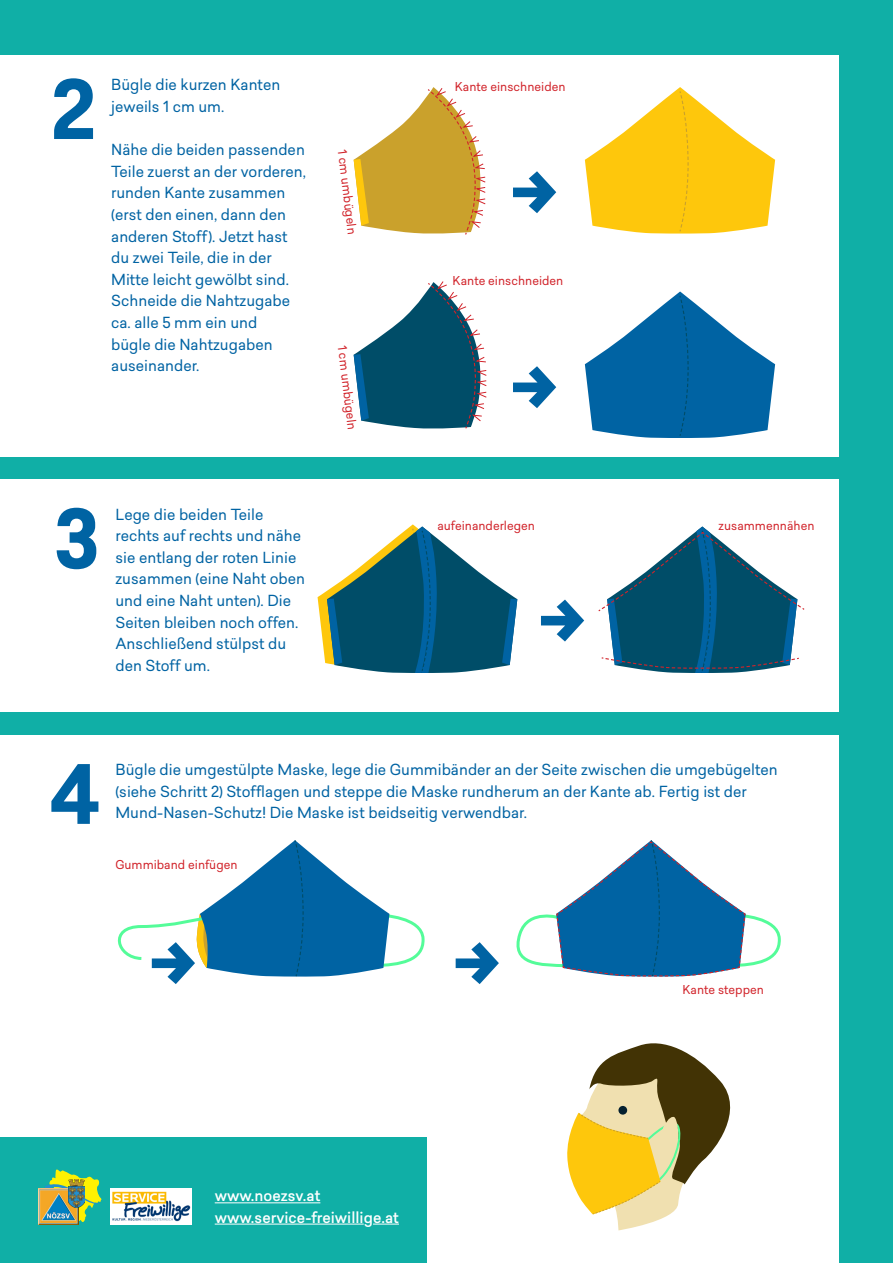
<style>
.page{position:relative;width:893px;height:1263px;background:#10afa6}
.page>*{position:absolute;margin:0;border:0;box-sizing:border-box;transform-origin:0 0}
.t1{font:700 79.95px "Sarine";color:#0063a3}
.t2{font:15px/21.6px "Sarine";color:#0063a3}
.t3{font:500 15px "Sarine";color:#fff}
.t4{font:12px "Sarine";color:#d1232a}
</style>
<div class="page">
<div style="left:0;top:479px;width:839px;height:233px;background:#fff"></div>
<div style="left:0;top:735px;width:839px;height:402px;background:#fff"></div>
<div style="left:427px;top:1001px;width:412px;height:262px;background:#fff"></div>
<div style="left:0;top:55px;width:839px;height:402px;background:#fff"></div>
<svg style="left:585px;top:87px;width:190px;height:147px"></svg>
<svg style="left:585px;top:292px;width:190px;height:146px"></svg>
<svg style="left:318px;top:524px;width:199px;height:149px"></svg>
<hr style="left:215px;top:1224px;width:149px;height:1px;background:#fff">
<svg style="left:373px;top:1224px;width:26px;height:1px"></svg>
<img style="left:111px;top:1188px;width:80px;height:37px">
<svg style="left:45px;top:1169px;width:57px;height:54px"></svg>
<img style="left:39px;top:1188px;width:39px;height:37px">
<img style="left:68px;top:1180px;width:17px;height:28px">
<hr style="left:215px;top:1202px;width:105px;height:1px;background:#fff">
<svg style="left:354px;top:87px;width:132px;height:148px"></svg>
<svg style="left:354px;top:281px;width:133px;height:148px"></svg>
<svg style="left:598px;top:526px;width:207px;height:147px"></svg>
<svg style="left:117px;top:840px;width:308px;height:137px"></svg>
<svg style="left:516px;top:840px;width:265px;height:137px"></svg>
<svg style="left:567px;top:1043px;width:164px;height:187px"></svg>
<h1 class="t1" style="left:52px;top:53px;width:45px">2</h1>
<p class="t2" style="left:111px;top:74px;width:171px">Bügle die kurzen Kanten jeweils 1 cm um.</p>
<p class="t2" style="left:111px;top:139px;width:196px">Nähe die beiden passenden<br>Teile zuerst an der vorderen, runden Kante zusammen (erst den einen, dann den anderen Stoff). Jetzt hast du zwei Teile, die in der<br>Mitte leicht gewölbt sind.<br>Schneide die Nahtzugabe ca. alle 5 mm ein und<br>bügle die Nahtzugaben auseinander.</p>
<h1 class="t1" style="left:54px;top:482px;width:47px">3</h1>
<p class="t2" style="left:115px;top:503px;width:191px">Lege die beiden Teile rechts auf rechts und nähe sie entlang der roten Linie zusammen (eine Naht oben und eine Naht unten). Die<br>Seiten bleiben noch offen.<br>Anschließend stülpst du den Stoff um.</p>
<p class="t4" style="left:350px;top:149px;width:87px;rotate:83deg">1 cm umbügeln</p>
<p class="t4" style="left:350px;top:344px;width:87px;rotate:83deg">1 cm umbügeln</p>
<p class="t4" style="left:455px;top:78px;width:112px">Kante einschneiden</p>
<h1 class="t1" style="left:559px;top:258px;width:51px;rotate:-180deg">&lt;-</h1>
<p class="t4" style="left:453px;top:272px;width:112px">Kante einschneiden</p>
<h1 class="t1" style="left:559px;top:453px;width:51px;rotate:-180deg">&lt;-</h1>
<p class="t4" style="left:437px;top:518px;width:99px">aufeinanderlegen</p>
<p class="t4" style="left:719px;top:518px;width:97px">zusammennähen</p>
<h1 class="t1" style="left:587px;top:686px;width:51px;rotate:-180deg">&lt;-</h1>
<h1 class="t1" style="left:50px;top:737px;width:51px">4</h1>
<p class="t2" style="left:115px;top:759px;width:664px">Bügle die umgestülpte Maske, lege die Gummibänder an der Seite zwischen die umgebügelten (siehe Schritt 2) Stofflagen und steppe die Maske rundherum an der Kante ab. Fertig ist der<br>Mund-Nasen-Schutz! Die Maske ist beidseitig verwendbar.</p>
<p class="t4" style="left:115px;top:857px;width:124px">Gummiband einfügen</p>
<h1 class="t1" style="left:198px;top:1028px;width:51px;rotate:-180deg">&lt;-</h1>
<h1 class="t1" style="left:502px;top:1028px;width:51px;rotate:-180deg">&lt;-</h1>
<p class="t4" style="left:682px;top:982px;width:83px">Kante steppen</p>
<p class="t3" style="left:215px;top:1185px;width:107px">www.noezsv.at</p>
<p class="t3" style="left:215px;top:1206px;width:186px">www.service-freiwillige.at</p>
</div>
